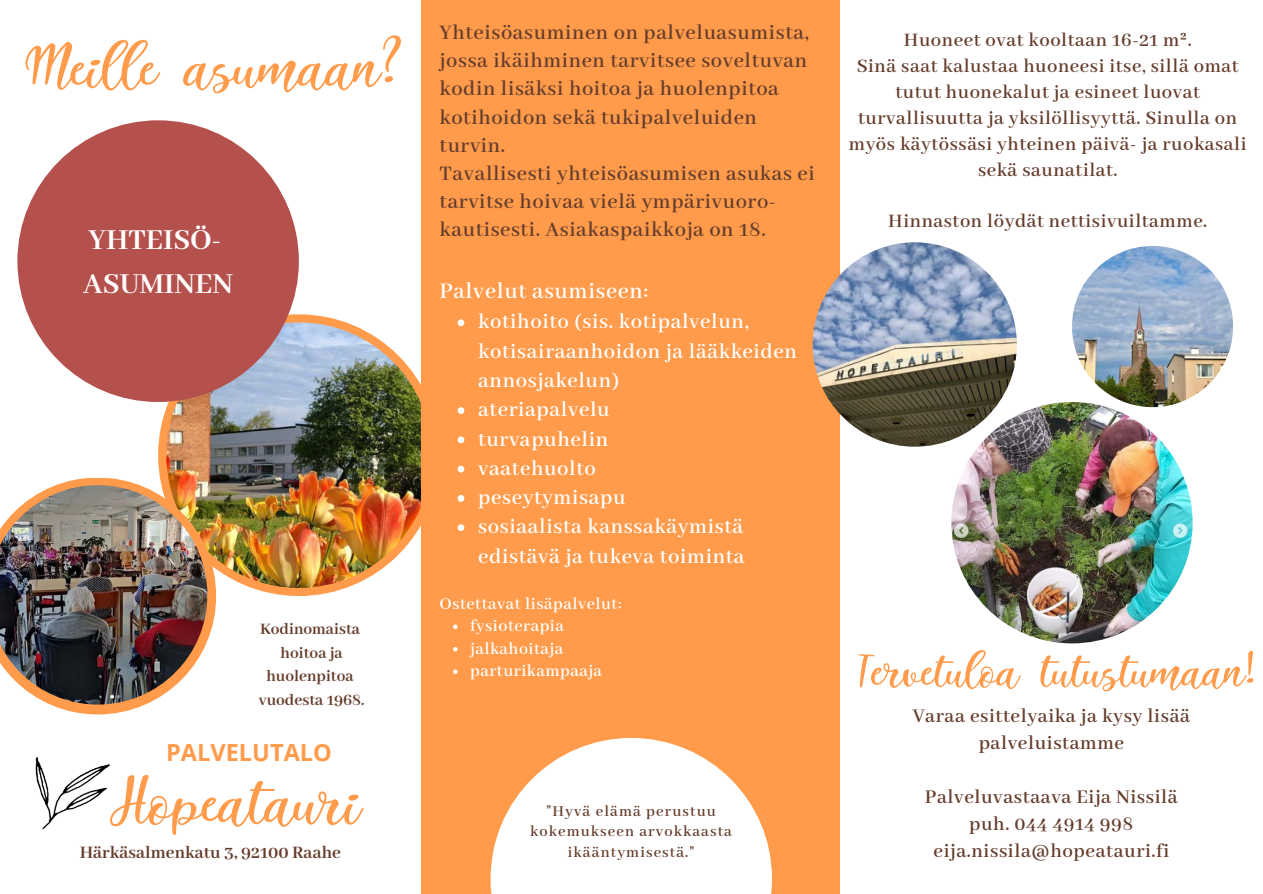
<style>
.page{position:relative;width:1263px;height:894px;background:#fff}
.page>*{position:absolute;margin:0;border:0;box-sizing:border-box;transform-origin:0 0}
.t1{font:83.85px "Italian Breakfast";color:#ff9b4a}
.t2{font:79.35px "Italian Breakfast";color:#ff9b4a}
.t3{font:61.35px "Italian Breakfast";color:#ff9b4a}
.t4{font:700 31.5px "Abhaya Libre";color:#fff}
.t5{font:600 24.15px "Abhaya Libre";letter-spacing:.025em;color:#fff}
.t6{font:700 23.55px "Open Sans";color:#ff9b4a}
.t7{font:600 22.65px/29.2px "Abhaya Libre";letter-spacing:.025em;color:#fff}
.t8{font:600 22.5px/28px "Abhaya Libre";letter-spacing:.025em;color:#653d2c}
.t9{font:600 21px/27px "Abhaya Libre";letter-spacing:.025em;color:#653d2c;text-align:center}
.t10{font:600 20.7px/25.8px "Abhaya Libre";letter-spacing:.025em;color:#653d2c;text-align:center}
.t11{font:700 19.05px "Abhaya Libre";color:#653d2c}
.t12{font:600 18px "Abhaya Libre";letter-spacing:.025em;color:#fff}
.t13{font:700 17.25px/23.5px "Abhaya Libre";color:#653d2c;text-align:center}
.t14{font:600 16.5px/20.2px "Abhaya Libre";letter-spacing:.065em;color:#653d2c;text-align:center}
</style>
<div class="page">
<div style="left:158px;top:314px;width:282px;height:282px;background:#ff9b4a;border-radius:50%"></div>
<img style="left:166px;top:322px;width:266px;height:265px;border-radius:50%">
<div style="left:421px;top:0;width:419px;height:893px;background:#ff9b4a"></div>
<div style="left:17px;top:120px;width:282px;height:282px;background:#b4514d;border-radius:50%"></div>
<img style="left:49px;top:477px;width:167px;height:237px">
<img style="left:0;top:485px;width:207px;height:219px">
<svg style="left:491px;top:738px;width:281px;height:155px;fill:#fff"></svg>
<svg style="left:458px;top:319px;width:6px;height:7px"></svg>
<svg style="left:458px;top:407px;width:6px;height:7px"></svg>
<svg style="left:458px;top:436px;width:6px;height:7px"></svg>
<svg style="left:458px;top:465px;width:6px;height:7px"></svg>
<svg style="left:458px;top:495px;width:6px;height:6px"></svg>
<svg style="left:458px;top:524px;width:6px;height:7px"></svg>
<svg style="left:453px;top:624px;width:5px;height:4px"></svg>
<svg style="left:453px;top:647px;width:5px;height:4px"></svg>
<svg style="left:453px;top:669px;width:5px;height:4px"></svg>
<img style="left:35px;top:757px;width:75px;height:73px">
<img style="left:813px;top:242px;width:204px;height:204px;border-radius:50%">
<img style="left:951px;top:402px;width:242px;height:241px;border-radius:50%">
<img style="left:1072px;top:246px;width:161px;height:161px;border-radius:50%">
<p class="t2" style="left:23px;top:26px;width:386px">Meille asumaan?</p>
<p class="t4" style="left:89px;top:222px;width:134px">YHTEISÖ-</p>
<p class="t4" style="left:83px;top:266px;width:151px">ASUMINEN</p>
<p class="t13" style="left:260px;top:617px;width:102px">Kodinomaista</p>
<p class="t13" style="left:266px;top:641px;width:89px">hoitoa ja huolenpitoa</p>
<p class="t13" style="left:259px;top:688px;width:107px">vuodesta 1968.</p>
<p class="t6" style="left:166px;top:735px;width:167px">PALVELUTALO</p>
<p class="t1" style="left:108px;top:758px;width:251px">Hopeatauri</p>
<p class="t11" style="left:80px;top:842px;width:263px">Härkäsalmenkatu 3, 92100 Raahe</p>
<p class="t8" style="left:440px;top:19px;width:371px">Yhteisöasuminen on palveluasumista, jossa ikäihminen tarvitsee soveltuvan kodin lisäksi hoitoa ja huolenpitoa kotihoidon sekä tukipalveluiden turvin.</p>
<p class="t8" style="left:440px;top:160px;width:377px">Tavallisesti yhteisöasumisen asukas ei tarvitse hoivaa vielä ympärivuoro&shy;kautisesti. Asiakaspaikkoja on 18.</p>
<p class="t5" style="left:440px;top:278px;width:210px">Palvelut asumiseen:</p>
<p class="t7" style="left:478px;top:308px;width:320px">kotihoito (sis. kotipalvelun, kotisairaanhoidon ja lääkkeiden annosjakelun)</p>
<p class="t7" style="left:478px;top:396px;width:133px">ateriapalvelu</p>
<p class="t7" style="left:478px;top:425px;width:131px">turvapuhelin</p>
<p class="t7" style="left:478px;top:454px;width:119px">vaatehuolto</p>
<p class="t7" style="left:478px;top:483px;width:149px">peseytymisapu</p>
<p class="t7" style="left:478px;top:513px;width:268px">sosiaalista kanssakäymistä edistävä ja tukeva toiminta</p>
<p class="t12" style="left:440px;top:593px;width:183px">Ostettavat lisäpalvelut:</p>
<p class="t12" style="left:470px;top:616px;width:95px">fysioterapia</p>
<p class="t12" style="left:470px;top:638px;width:95px">jalkahoitaja</p>
<p class="t12" style="left:470px;top:661px;width:133px">parturikampaaja</p>
<p class="t14" style="left:530px;top:801px;width:203px">"Hyvä elämä perustuu kokemukseen arvokkaasta ikääntymisestä."</p>
<p class="t10" style="left:904px;top:28px;width:289px">Huoneet ovat kooltaan 16-21 m².</p>
<p class="t10" style="left:849px;top:54px;width:399px">Sinä saat kalustaa huoneesi itse, sillä omat tutut huonekalut ja esineet luovat turvallisuutta ja yksilöllisyyttä. Sinulla on myös käytössäsi yhteinen päivä- ja ruokasali sekä saunatilat.</p>
<p class="t10" style="left:888px;top:209px;width:321px">Hinnaston löydät nettisivuiltamme.</p>
<p class="t3" style="left:858px;top:639px;width:402px">Tervetuloa tutustumaan!</p>
<p class="t9" style="left:913px;top:702px;width:279px">Varaa esittelyaika ja kysy lisää palveluistamme</p>
<p class="t9" style="left:925px;top:783px;width:254px">Palveluvastaava Eija Nissilä</p>
<p class="t9" style="left:969px;top:810px;width:166px">puh. 044 4914 998</p>
<p class="t9" style="left:933px;top:837px;width:237px">eija.nissila@hopeatauri.fi</p>
</div>
